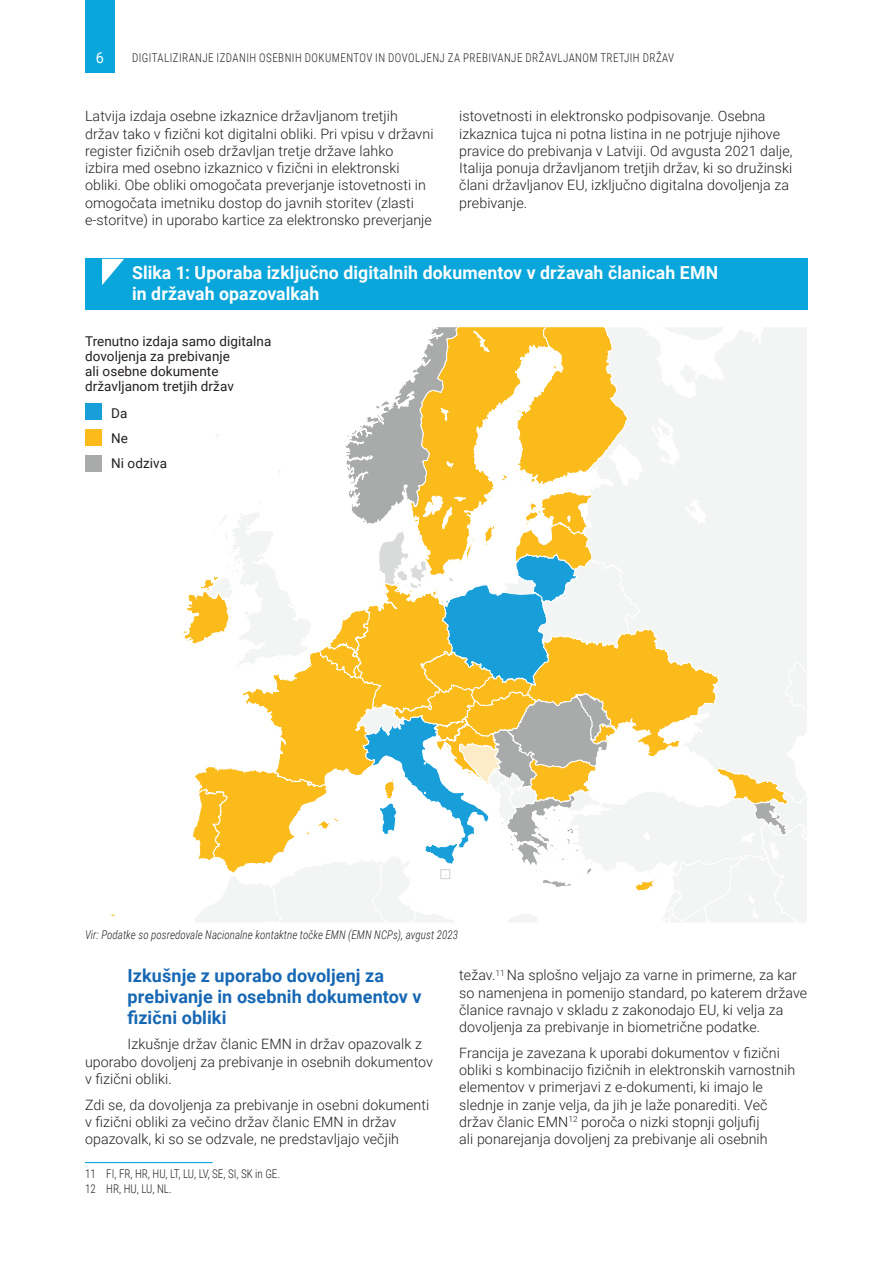
<style>
.page{position:relative;width:893px;height:1263px;background:#fff}
.page>*{position:absolute;margin:0;border:0;box-sizing:border-box;transform-origin:0 0}
.t1{font:700 18px/21px "Roboto";letter-spacing:.005em;color:#fff}
.t2{font:700 18px/21px "Roboto";letter-spacing:.005em;color:#1768b4}
.t3{font:15px "Roboto";color:#fff;scale:.96 1}
.t4{font:300 14.25px/17.2px "Roboto";letter-spacing:.005em;color:#231f20}
.t5{font:13.5px/15px "Roboto";letter-spacing:.005em;color:#231f20}
.t6{font:300 12px "Roboto Condensed";letter-spacing:.04em;color:#231f20;scale:.92 1}
.t7{font:italic 300 12px "Roboto Condensed";letter-spacing:.005em;color:#231f20;scale:.92 1}
.t8{font:300 12px/14.7px "Roboto Condensed";color:#231f20;scale:.92 1}
</style>
<div class="page">
<div style="left:85px;top:0;width:30px;height:72px;background:#08a6db"></div>
<div style="left:85px;top:259px;width:723px;height:51px;background:#08a6db"></div>
<svg style="left:102px;top:259px;width:22px;height:26px"></svg>
<svg style="left:85px;top:327px;width:722px;height:595px"></svg>
<div style="left:85px;top:403px;width:16px;height:17px;background:#189fda"></div>
<div style="left:85px;top:429px;width:16px;height:17px;background:#fabb1b"></div>
<div style="left:85px;top:455px;width:16px;height:16px;background:#a9aaaa"></div>
<hr style="left:85px;top:1162px;width:128px;height:1px;background:#08a6db">
<p class="t3" style="left:96px;top:47px;width:10px">6</p>
<p class="t6" style="left:132px;top:49px;width:591px">DIGITALIZIRANJE IZDANIH OSEBNIH DOKUMENTOV IN DOVOLJENJ ZA PREBIVANJE DRŽAVLJANOM TRETJIH DRŽAV</p>
<p class="t4" style="left:85px;top:107px;width:350px">Latvija izdaja osebne izkaznice državljanom tretjih držav tako v fizični kot digitalni obliki. Pri vpisu v državni register fizičnih oseb državljan tretje države lahko<br>izbira med osebno izkaznico v fizični in elektronski obliki. Obe obliki omogočata preverjanje istovetnosti in omogočata imetniku dostop do javnih storitev (zlasti e-storitve) in uporabo kartice za elektronsko preverjanje</p>
<p class="t1" style="left:132px;top:261px;width:588px">Slika 1: Uporaba izključno digitalnih dokumentov v državah članicah EMN in državah opazovalkah</p>
<p class="t4" style="left:459px;top:107px;width:335px">istovetnosti in elektronsko podpisovanje. Osebna izkaznica tujca ni potna listina in ne potrjuje njihove pravice do prebivanja v Latviji. Od avgusta 2021 dalje, Italija ponuja državljanom tretjih držav, ki so družinski člani državljanov EU, izključno digitalna dovoljenja za prebivanje.</p>
<p class="t5" style="left:85px;top:333px;width:188px">Trenutno izdaja samo digitalna dovoljenja za prebivanje<br>ali osebne dokumente državljanom tretjih držav</p>
<p class="t5" style="left:111px;top:400px;width:57px;line-height:25.2px">Da<br>Ne<br>Ni odziva</p>
<p class="t7" style="left:85px;top:926px;width:407px">Vir: Podatke so posredovale Nacionalne kontaktne točke EMN (EMN NCPs), avgust 2023</p>
<p class="t2" style="left:128px;top:965px;width:296px">Izkušnje z uporabo dovoljenj za prebivanje in osebnih dokumentov v fizični obliki</p>
<p class="t4" style="left:85px;top:1035px;width:350px;text-indent:43px">Izkušnje držav članic EMN in držav opazovalk z uporabo dovoljenj za prebivanje in osebnih dokumentov v fizični obliki.</p>
<p class="t4" style="left:85px;top:1095px;width:346px">Zdi se, da dovoljenja za prebivanje in osebni dokumenti v fizični obliki za večino držav članic EMN in držav opazovalk, ki so se odzvale, ne predstavljajo večjih</p>
<p class="t4" style="left:459px;top:966px;width:350px">težav.<sup>11</sup> Na splošno veljajo za varne in primerne, za kar so namenjena in pomenijo standard, po katerem države članice ravnajo v skladu z zakonodajo EU, ki velja za dovoljenja za prebivanje in biometrične podatke.</p>
<p class="t4" style="left:459px;top:1043px;width:337px">Francija je zavezana k uporabi dokumentov v fizični obliki s kombinacijo fizičnih in elektronskih varnostnih elementov v primerjavi z e-dokumenti, ki imajo le slednje in zanje velja, da jih je laže ponarediti. Več držav članic EMN<sup>12</sup> poroča o nizki stopnji goljufij<br>ali ponarejanja dovoljenj za prebivanje ali osebnih</p>
<p class="t8" style="left:85px;top:1166px;width:213px">11 FI, FR, HR, HU, LT, LU, LV, SE, SI, SK IN GE.<br>12 HR, HU, LU, NL.</p>
</div>
